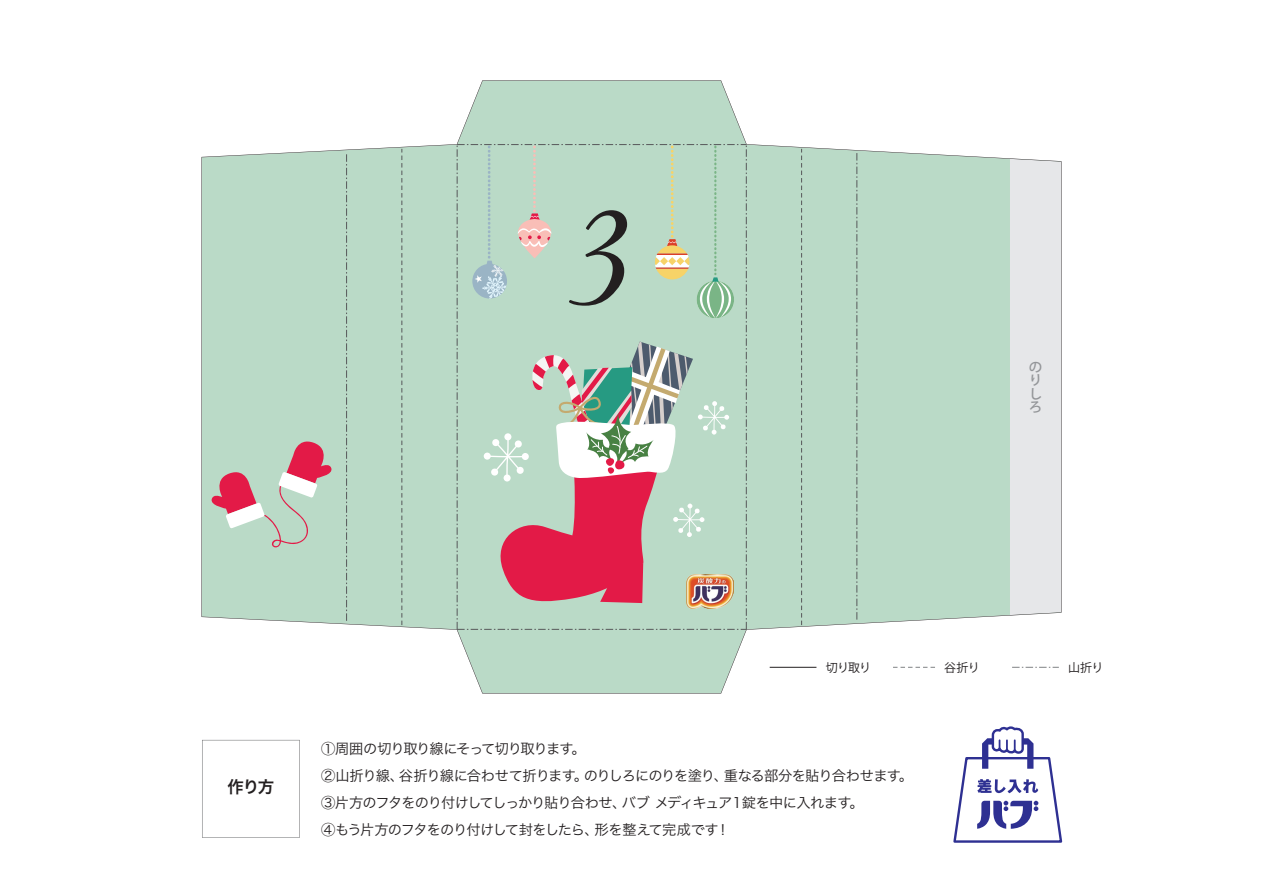
<style>
.page{position:relative;width:1263px;height:893px;background:#fff}
.page>*{position:absolute;margin:0;border:0;box-sizing:border-box;transform-origin:0 0}
.t1{font:159.45px "Brock Script";color:#231f20}
.t2{font:16.5px "Hira Kaku Pro W6";color:#231f20}
.t3{font:14.25px/27px "Hira Kaku Pro W3";letter-spacing:-.06em;color:#231f20}
.t4{font:500 13.5px/13.5px "Koz Go Pro";color:#939598}
.t5{font:12px "Koz Go Pro";letter-spacing:-.06em;color:#231f20}
</style>
<div class="page">
<svg style="left:202px;top:80px;width:859px;height:614px;fill:#badac7"></svg>
<img style="left:687px;top:574px;width:46px;height:34px">
<svg style="left:202px;top:740px;width:98px;height:98px"></svg>
<svg style="left:953px;top:727px;width:110px;height:116px"></svg>
<h1 class="t1" style="left:565px;top:134px;width:75px">3</h1>
<p class="t4" style="left:1029px;top:361px;width:14px">のりしろ</p>
<p class="t2" style="left:227px;top:772px;width:48px">作り方</p>
<p class="t5" style="left:826px;top:660px;width:47px">切り取り</p>
<p class="t5" style="left:944px;top:660px;width:37px">谷折り</p>
<p class="t5" style="left:1068px;top:660px;width:37px">山折り</p>
<p class="t3" style="left:321px;top:734px;width:594px">①周囲の切り取り線にそって切り取ります。<br>②山折り線、谷折り線に合わせて折ります。のりしろにのりを塗り、重なる部分を貼り合わせます。③片方のフタをのり付けしてしっかり貼り合わせ、バブ メディキュア1錠を中に入れます。<br>④もう片方のフタをのり付けして封をしたら、形を整えて完成です！</p>
</div>
